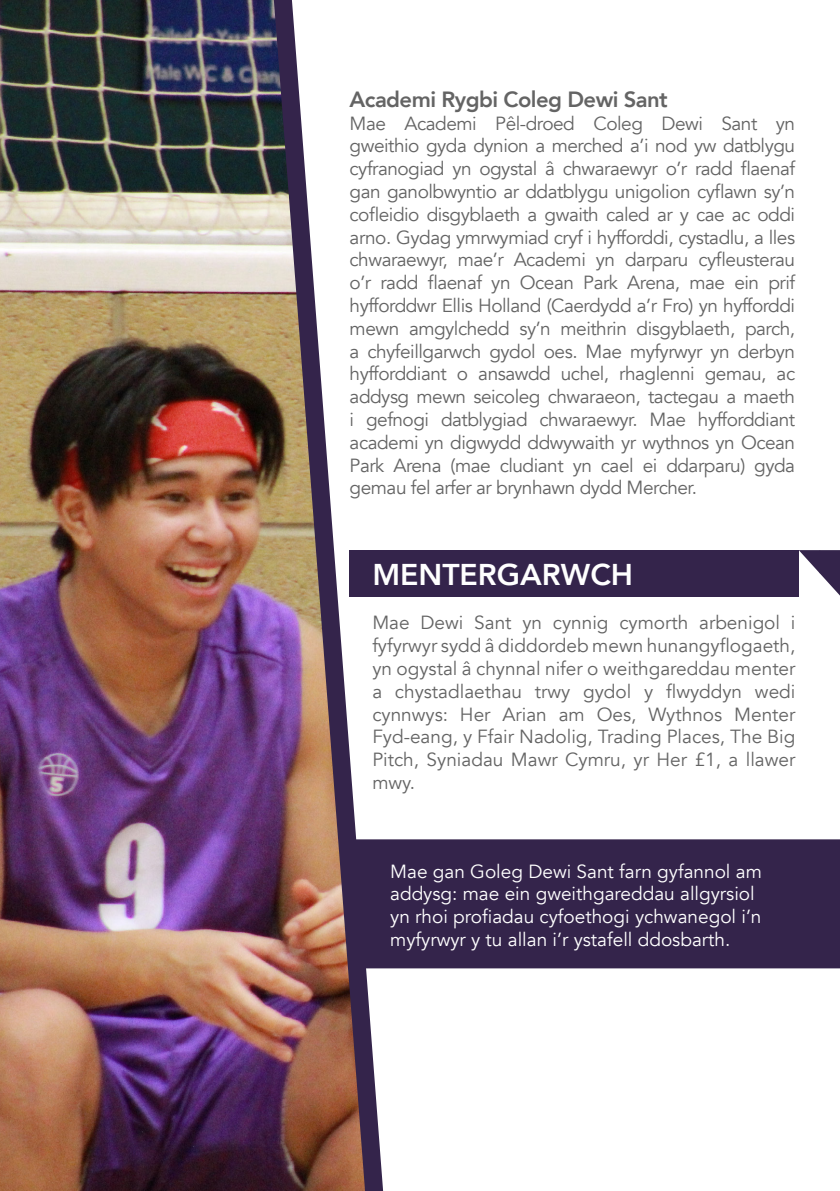
<style>
.page{position:relative;width:840px;height:1191px;background:#fff}
.page>*{position:absolute;margin:0;border:0;box-sizing:border-box;transform-origin:0 0}
.t1{font:800 30px "Avenir";color:#fff}
.t2{font:800 22px "Avenir";letter-spacing:-.025em;color:#646464}
.t3{font:19px/22.8px "Avenir";letter-spacing:-.015em;color:#646464;text-align:justify}
.t4{font:19px/22.8px "Avenir";color:#fff}
</style>
<div class="page">
<img style="left:0;top:0;width:256px;height:1191px">
<div style="left:400px;top:839px;width:439px;height:129px;background:#34244b"></div>
<div style="left:349px;top:550px;width:449px;height:46px;background:#34244b"></div>
<svg style="left:798px;top:550px;width:41px;height:45px"></svg>
<img style="left:256px;top:0;width:144px;height:1191px">
<p class="t2" style="left:349px;top:82px;width:319px">Academi Rygbi Coleg Dewi Sant</p>
<p class="t3" style="left:349px;top:112px;width:447px">Mae Academi Pêl-droed Coleg Dewi Sant yn gweithio gyda dynion a merched a’i nod yw datblygu cyfranogiad yn ogystal â chwaraewyr o’r radd flaenaf gan ganolbwyntio ar ddatblygu unigolion cyflawn sy’n cofleidio disgyblaeth a gwaith caled ar y cae ac oddi arno. Gydag ymrwymiad cryf i hyfforddi, cystadlu, a lles chwaraewyr, mae’r Academi yn darparu cyfleusterau o’r radd flaenaf yn Ocean Park Arena, mae ein prif hyfforddwr Ellis Holland (Caerdydd a’r Fro) yn hyfforddi mewn amgylchedd sy’n meithrin disgyblaeth, parch, a chyfeillgarwch gydol oes. Mae myfyrwyr yn derbyn hyfforddiant o ansawdd uchel, rhaglenni gemau, ac addysg mewn seicoleg chwaraeon, tactegau a maeth i gefnogi datblygiad chwaraewyr. Mae hyfforddiant academi yn digwydd ddwywaith yr wythnos yn Ocean Park Arena (mae cludiant yn cael ei ddarparu) gyda gemau fel arfer ar brynhawn dydd Mercher.</p>
<h1 class="t1" style="left:372px;top:551px;width:262px">MENTERGARWCH</h1>
<p class="t3" style="left:372px;top:612px;width:424px">Mae Dewi Sant yn cynnig cymorth arbenigol i fyfyrwyr sydd â diddordeb mewn hunangyflogaeth, yn ogystal â chynnal nifer o weithgareddau menter a chystadlaethau trwy gydol y flwyddyn wedi cynnwys: Her Arian am Oes, Wythnos Menter Fyd-eang, y Ffair Nadolig, Trading Places, The Big Pitch, Syniadau Mawr Cymru, yr Her £1, a llawer mwy.</p>
<p class="t4" style="left:390px;top:860px;width:373px">Mae gan Goleg Dewi Sant farn gyfannol am addysg: mae ein gweithgareddau allgyrsiol yn rhoi profiadau cyfoethogi ychwanegol i’n myfyrwyr y tu allan i’r ystafell ddosbarth.</p>
</div>
